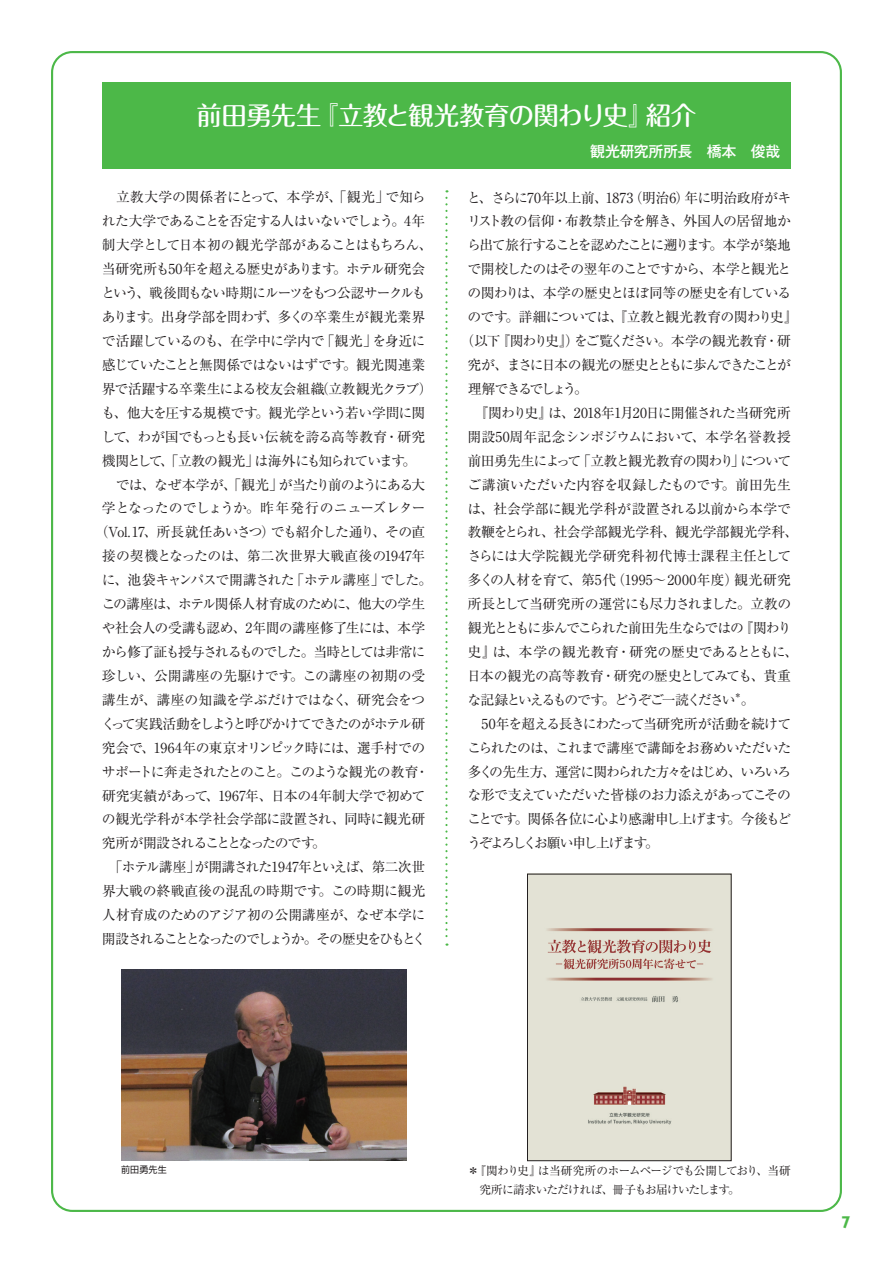
<style>
.page{position:relative;width:893px;height:1263px;background:#fff}
.page>*{position:absolute;margin:0;border:0;box-sizing:border-box;transform-origin:0 0}
.t1{font:500 25.5px "Maru Fo Pro";letter-spacing:-.035em;color:#fff}
.t2{font:700 16.95px "Gill Sans";color:#4cb848}
.t3{font:500 14.85px "Gothic MB101 Pro";letter-spacing:-.02em;color:#fff}
.t4{font:13.8px/23.9px "Ryumin Pro";letter-spacing:-.045em;color:#231f20;text-align:justify}
.t5{font:13.8px "Ryumin Pro";letter-spacing:-.065em;color:#231f20}
.t6{font:13.8px "Ryumin Pro";letter-spacing:-.01em;color:#231f20}
.t7{font:13.8px "Ryumin Pro";letter-spacing:-.015em;color:#231f20}
.t8{font:13.8px "Ryumin Pro";letter-spacing:-.08em;color:#231f20}
.t9{font:13.8px "Ryumin Pro";letter-spacing:-.07em;color:#231f20}
.t10{font:13.8px "Ryumin Pro";letter-spacing:-.075em;color:#231f20}
.t11{font:13.8px "Ryumin Pro";letter-spacing:-.105em;color:#231f20}
.t12{font:13.8px "Ryumin Pro";letter-spacing:-.005em;color:#231f20}
.t13{font:13.8px "Ryumin Pro";color:#231f20}
.t14{font:13.8px "Ryumin Pro";letter-spacing:-.02em;color:#231f20}
.t15{font:13.8px "Ryumin Pro";letter-spacing:.02em;color:#231f20}
.t16{font:13.8px "Ryumin Pro";letter-spacing:-.15em;color:#231f20}
.t17{font:13.8px "Ryumin Pro";letter-spacing:-.095em;color:#231f20}
.t18{font:13.8px "Ryumin Pro";letter-spacing:-.12em;color:#231f20}
.t19{font:13.8px "Ryumin Pro";letter-spacing:-.085em;color:#231f20}
.t20{font:13.8px "Ryumin Pro";letter-spacing:-.11em;color:#231f20}
.t21{font:13.8px "Ryumin Pro";letter-spacing:.005em;color:#231f20}
.t22{font:13.8px "Ryumin Pro";letter-spacing:-.025em;color:#231f20}
.t23{font:13.8px "Ryumin Pro";letter-spacing:-.135em;color:#231f20}
.t24{font:13.8px "Ryumin Pro";letter-spacing:-.16em;color:#231f20}
.t25{font:11.7px/18px "Ryumin Pro";letter-spacing:-.06em;color:#231f20}
.t26{font:9px "Shin Go Pro";letter-spacing:.01em;color:#231f20}
.t27{font:6.9px "Ryumin Pro";color:#231f20}
</style>
<div class="page">
<div style="left:102px;top:83px;width:689px;height:86px;background:#4cb848"></div>
<svg style="left:445px;top:198px;width:3px;height:748px"></svg>
<img style="left:121px;top:969px;width:285px;height:192px">
<img style="left:529px;top:876px;width:200px;height:283px">
<div style="left:527px;top:874px;width:204px;height:287px;border:1px solid #231f20"></div>
<h1 class="t1" style="left:197px;top:95px;width:501px">前田勇先生『立教と観光教育の関わり史』紹介</h1>
<p class="t3" style="left:590px;top:139px;width:191px">観光研究所所長　橋本　俊哉</p>
<p class="t21" style="left:102px;top:186px;width:325px">　立教大学の関係者にとって、本学が、「観光」で知ら</p>
<p class="t5" style="left:102px;top:210px;width:325px">れた大学であることを否定する人はいないでしょう。4年</p>
<p class="t4" style="left:102px;top:232px;width:332px">制大学として日本初の観光学部があることはもちろん、</p>
<p class="t4" style="left:102px;top:256px;width:325px">当研究所も50年を超える歴史があります。ホテル研究会</p>
<p class="t17" style="left:102px;top:282px;width:326px">という、戦後間もない時期にルーツをもつ公認サークルも</p>
<p class="t4" style="left:102px;top:304px;width:325px">あります。出身学部を問わず、多くの卒業生が観光業界</p>
<p class="t4" style="left:102px;top:328px;width:325px">で活躍しているのも、在学中に学内で「観光」を身近に</p>
<p class="t4" style="left:102px;top:352px;width:325px">感じていたことと無関係ではないはずです。観光関連業</p>
<p class="t4" style="left:102px;top:376px;width:332px">界で活躍する卒業生による校友会組織（立教観光クラブ）</p>
<p class="t5" style="left:102px;top:402px;width:325px">も、他大を圧する規模です。観光学という若い学問に関</p>
<p class="t4" style="left:102px;top:424px;width:325px">して、わが国でもっとも長い伝統を誇る高等教育・研究</p>
<p class="t18" style="left:102px;top:450px;width:316px">機関として、「立教の観光」は海外にも知られています。</p>
<p class="t8" style="left:102px;top:473px;width:325px">　では、なぜ本学が、「観光」が当たり前のようにある大</p>
<p class="t14" style="left:102px;top:497px;width:325px">学となったのでしょうか。昨年発行のニューズレター</p>
<p class="t4" style="left:95px;top:519px;width:332px">（Vol. 17、所長就任あいさつ）でも紹介した通り、その直</p>
<p class="t6" style="left:102px;top:545px;width:325px">接の契機となったのは、第二次世界大戦直後の1947年</p>
<p class="t10" style="left:102px;top:569px;width:332px">に、池袋キャンパスで開講された「ホテル講座」でした。</p>
<p class="t4" style="left:102px;top:591px;width:325px">この講座は、ホテル関係人材育成のために、他大の学生</p>
<p class="t4" style="left:102px;top:615px;width:325px">や社会人の受講も認め、2年間の講座修了生には、本学</p>
<p class="t11" style="left:102px;top:641px;width:325px">から修了証も授与されるものでした。当時としては非常に</p>
<p class="t12" style="left:102px;top:665px;width:325px">珍しい、公開講座の先駆けです。この講座の初期の受</p>
<p class="t6" style="left:102px;top:689px;width:325px">講生が、講座の知識を学ぶだけではなく、研究会をつ</p>
<p class="t9" style="left:101px;top:713px;width:325px">くって実践活動をしようと呼びかけてできたのがホテル研</p>
<p class="t4" style="left:102px;top:735px;width:325px">究会で、1964年の東京オリンピック時には、選手村での</p>
<p class="t19" style="left:102px;top:761px;width:329px">サポートに奔走されたとのこと。このような観光の教育・</p>
<p class="t7" style="left:102px;top:784px;width:325px">研究実績があって、1967年、日本の4年制大学で初めて</p>
<p class="t22" style="left:102px;top:808px;width:325px">の観光学科が本学社会学部に設置され、同時に観光研</p>
<p class="t8" style="left:102px;top:832px;width:226px">究所が開設されることとなったのです。</p>
<p class="t4" style="left:102px;top:854px;width:325px">　「ホテル講座」が開講された1947年といえば、第二次世</p>
<p class="t7" style="left:102px;top:880px;width:325px">界大戦の終戦直後の混乱の時期です。この時期に観光</p>
<p class="t7" style="left:102px;top:904px;width:325px">人材育成のためのアジア初の公開講座が、なぜ本学に</p>
<p class="t16" style="left:102px;top:928px;width:326px">開設されることとなったのでしょうか。その歴史をひもとく</p>
<p class="t4" style="left:467px;top:185px;width:325px">と、さらに70年以上前、1873（明治6）年に明治政府がキ</p>
<p class="t4" style="left:467px;top:208px;width:325px">リスト教の信仰・布教禁止令を解き、外国人の居留地か</p>
<p class="t20" style="left:467px;top:234px;width:325px">ら出て旅行することを認めたことに遡ります。本学が築地</p>
<p class="t5" style="left:468px;top:258px;width:325px">で開校したのはその翌年のことですから、本学と観光と</p>
<p class="t4" style="left:468px;top:280px;width:325px">の関わりは、本学の歴史とほぼ同等の歴史を有している</p>
<p class="t4" style="left:468px;top:304px;width:332px">のです。詳細については、『立教と観光教育の関わり史』</p>
<p class="t9" style="left:460px;top:330px;width:332px">（以下『関わり史』）をご覧ください。本学の観光教育・研</p>
<p class="t11" style="left:468px;top:354px;width:325px">究が、まさに日本の観光の歴史とともに歩んできたことが</p>
<p class="t24" style="left:468px;top:378px;width:122px">理解できるでしょう。</p>
<p class="t4" style="left:468px;top:400px;width:325px">　『関わり史』は、2018年1月20日に開催された当研究所</p>
<p class="t13" style="left:468px;top:426px;width:325px">開設50周年記念シンポジウムにおいて、本学名誉教授</p>
<p class="t10" style="left:468px;top:450px;width:325px">前田勇先生によって「立教と観光教育の関わり」について</p>
<p class="t6" style="left:467px;top:474px;width:325px">ご講演いただいた内容を収録したものです。前田先生</p>
<p class="t14" style="left:467px;top:497px;width:325px">は、社会学部に観光学科が設置される以前から本学で</p>
<p class="t12" style="left:468px;top:521px;width:332px">教鞭をとられ、社会学部観光学科、観光学部観光学科、</p>
<p class="t13" style="left:467px;top:545px;width:325px">さらには大学院観光学研究科初代博士課程主任として</p>
<p class="t15" style="left:468px;top:569px;width:325px">多くの人材を育て、第5代（1995～2000年度）観光研究</p>
<p class="t5" style="left:468px;top:593px;width:325px">所長として当研究所の運営にも尽力されました。立教の</p>
<p class="t8" style="left:468px;top:617px;width:325px">観光とともに歩んでこられた前田先生ならではの『関わり</p>
<p class="t6" style="left:468px;top:641px;width:332px">史』は、本学の観光教育・研究の歴史であるとともに、</p>
<p class="t4" style="left:467px;top:663px;width:325px">日本の観光の高等教育・研究の歴史としてみても、貴重</p>
<p class="t23" style="left:467px;top:689px;width:289px">な記録といえるものです。どうぞご一読ください。</p>
<p class="t27" style="left:735px;top:690px;width:8px">＊</p>
<p class="t4" style="left:467px;top:711px;width:325px">　50年を超える長きにわたって当研究所が活動を続けてこられたのは、これまで講座で講師をお務めいただいた多くの先生方、運営に関わられた方々をはじめ、いろいろな形で支えていただいた皆様のお力添えがあってこそのことです。関係各位に心より感謝申し上げます。今後もどうぞよろしくお願い申し上げます。</p>
<p class="t26" style="left:121px;top:1162px;width:47px">前田勇先生</p>
<p class="t25" style="left:479px;top:1161px;width:313px;text-indent:-12px">＊『関わり史』は当研究所のホームページでも公開しており、当研究所に請求いただければ、冊子もお届けいたします。</p>
<p class="t2" style="left:841px;top:1212px;width:11px">7</p>
</div>
